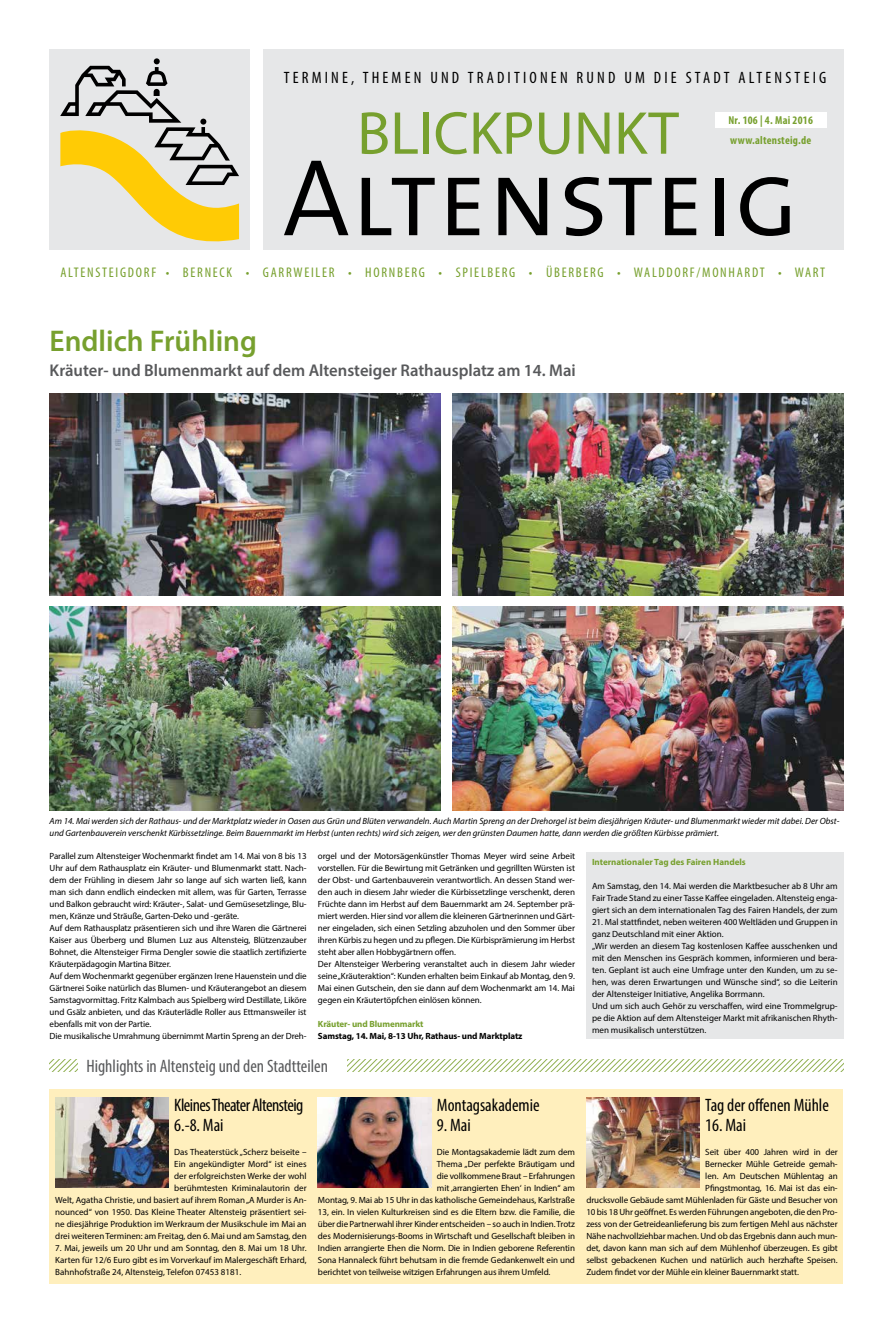
<style>
.page{position:relative;width:893px;height:1333px;background:#fff}
.page>*{position:absolute;margin:0;border:0;box-sizing:border-box;transform-origin:0 0}
.t1{font:61px "Myriad Pro";color:#77a02e}
.t2{font:600 30px "Myriad Pro";color:#77a02e}
.t3{font:condensed 18px "Myriad Pro";color:#000}
.t4{font:condensed 18px "Myriad Pro";color:#58595b}
.t5{font:condensed 18px/20px "Myriad Pro";letter-spacing:-.03em;color:#000}
.t6{font:600 17px "Myriad Pro";color:#58595b}
.t7{font:condensed 16.5px "Myriad Pro";letter-spacing:.195em;color:#000}
.t8{font:condensed 14px "Myriad Pro";letter-spacing:.125em;color:#77a02e}
.t9{font:700 condensed 11.5px/19.7px "Myriad Pro";letter-spacing:.02em;color:#77a02e}
.t10{font:9px/12px "Myriad Pro";letter-spacing:-.01em;color:#000}
.t11{font:italic 9px/12px "Myriad Pro";color:#000}
.t12{font:700 9px "Myriad Pro";letter-spacing:-.005em;color:#77a02e}
.t13{font:700 9px "Myriad Pro";letter-spacing:-.01em;color:#000}
</style>
<div class="page">
<div style="left:50px;top:1088px;width:793px;height:195px;background:#ffefbd"></div>
<svg style="left:50px;top:1059px;width:794px;height:12px"></svg>
<div style="left:78px;top:1058px;width:269px;height:18px;background:#fff"></div>
<div style="left:263px;top:50px;width:580px;height:200px;background:#e6e7e8"></div>
<div style="left:50px;top:50px;width:200px;height:200px;background:#e6e7e8"></div>
<svg style="left:60px;top:58px;width:179px;height:184px"></svg>
<svg style="left:284px;top:161px;width:64px;height:74px"></svg>
<svg style="left:362px;top:178px;width:73px;height:57px"></svg>
<svg style="left:448px;top:178px;width:31px;height:57px"></svg>
<svg style="left:498px;top:178px;width:49px;height:57px"></svg>
<svg style="left:565px;top:177px;width:37px;height:59px"></svg>
<svg style="left:609px;top:178px;width:43px;height:57px"></svg>
<svg style="left:665px;top:178px;width:31px;height:57px"></svg>
<div style="left:715px;top:178px;width:9px;height:57px;background:#000"></div>
<svg style="left:740px;top:177px;width:50px;height:59px"></svg>
<div style="left:715px;top:112px;width:111px;height:16px;background:#fff"></div>
<img style="left:586px;top:1097px;width:114px;height:90px">
<div style="left:586px;top:852px;width:257px;height:187px;background:#e6e7e8"></div>
<img style="left:50px;top:394px;width:391px;height:201px">
<img style="left:452px;top:394px;width:391px;height:201px">
<img style="left:50px;top:606px;width:391px;height:204px">
<img style="left:452px;top:606px;width:391px;height:204px">
<img style="left:55px;top:1097px;width:114px;height:90px">
<img style="left:318px;top:1097px;width:113px;height:90px">
<h3 class="t7" style="left:284px;top:67px;width:544px">TERMINE, THEMEN UND TRADITIONEN RUND UM DIE STADT ALTENSTEIG</h3>
<p class="t9" style="left:728px;top:110px;width:86px">Nr. 106 | 4. Mai 2016 www.altensteig.de</p>
<h1 class="t1" style="left:357px;top:96px;width:323px">BLICKPUNKT</h1>
<h3 class="t8" style="left:60px;top:264px;width:766px">ALTENSTEIGDORF • BERNECK • GARRWEILER • HORNBERG • SPIELBERG • ÜBERBERG • WALDDORF/MONHARDT • WART</h3>
<h2 class="t2" style="left:50px;top:321px;width:209px">Endlich Frühling</h2>
<h3 class="t6" style="left:50px;top:359px;width:528px">Kräuter- und Blumenmarkt auf dem Altensteiger Rathausplatz am 14. Mai</h3>
<p class="t11" style="left:50px;top:814px;width:791px">Am 14. Mai werden sich der Rathaus- und der Marktplatz wieder in Oasen aus Grün und Blüten verwandeln. Auch Martin Spreng an der Drehorgel ist beim diesjährigen Kräuter- und Blumenmarkt wieder mit dabei. Der Obst&shy;und Gartenbauverein verschenkt Kürbissetzlinge. Beim Bauernmarkt im Herbst (unten rechts) wird sich zeigen, wer den grünsten Daumen hatte, dann werden die größten Kürbisse prämiert.</p>
<p class="t12" style="left:592px;top:856px;width:155px">Internationaler Tag des Fairen Handels</p>
<p class="t10" style="left:592px;top:879px;width:247px;text-align:justify">Am Samstag, den 14. Mai werden die Marktbesucher ab 8 Uhr am Fair Trade Stand zu einer Tasse Kaffee eingeladen. Altensteig enga&shy;giert sich an dem internationalen Tag des Fairen Handels, der zum</p>
<p class="t10" style="left:592px;top:915px;width:247px">21. Mal stattfindet, neben weiteren 400 Weltläden und Gruppen in ganz Deutschland mit einer Aktion.<br>„Wir werden an diesem Tag kostenlosen Kaffee ausschenken und mit den Menschen ins Gespräch kommen, informieren und bera&shy;ten. Geplant ist auch eine Umfrage unter den Kunden, um zu se&shy;hen, was deren Erwartungen und Wünsche sind“, so die Leiterin der Altensteiger Initiative, Angelika Borrmann.<br>Und um sich auch Gehör zu verschaffen, wird eine Trommelgrup&shy;pe die Aktion auf dem Altensteiger Markt mit afrikanischen Rhyth&shy;men musikalisch unterstützen.</p>
<p class="t10" style="left:50px;top:850px;width:259px">Parallel zum Altensteiger Wochenmarkt findet am 14. Mai von 8 bis 13<br>Uhr auf dem Rathausplatz ein Kräuter- und Blumenmarkt statt. Nach&shy;dem der Frühling in diesem Jahr so lange auf sich warten ließ, kann man sich dann endlich eindecken mit allem, was für Garten, Terrasse und Balkon gebraucht wird: Kräuter-, Salat- und Gemüsesetzlinge, Blu&shy;men, Kränze und Sträuße, Garten-Deko und -geräte.<br>Auf dem Rathausplatz präsentieren sich und ihre Waren die Gärtnerei Kaiser aus Überberg und Blumen Luz aus Altensteig, Blützenzauber Bohnet, die Altensteiger Firma Dengler sowie die staatlich zertifizierte Kräuterpädagogin Martina Bitzer.<br>Auf dem Wochenmarkt gegenüber ergänzen Irene Hauenstein und die Gärtnerei Soike natürlich das Blumen- und Kräuterangebot an diesem Samstagvormittag. Fritz Kalmbach aus Spielberg wird Destillate, Liköre und Gsälz anbieten, und das Kräuterlädle Roller aus Ettmansweiler ist ebenfalls mit von der Partie.<br>Die musikalische Umrahmung übernimmt Martin Spreng an der Dreh-</p>
<p class="t10" style="left:318px;top:850px;width:259px">orgel und der Motorsägenkünstler Thomas Meyer wird seine Arbeit vorstellen. Für die Bewirtung mit Getränken und gegrillten Würsten ist der Obst- und Gartenbauverein verantwortlich. An dessen Stand wer&shy;den auch in diesem Jahr wieder die Kürbissetzlinge verschenkt, deren Früchte dann im Herbst auf dem Bauernmarkt am 24. September prä&shy;miert werden. Hier sind vor allem die kleineren Gärtnerinnen und Gärt&shy;ner eingeladen, sich einen Setzling abzuholen und den Sommer über ihren Kürbis zu hegen und zu pflegen. Die Kürbisprämierung im Herbst steht aber allen Hobbygärtnern offen.<br>Der Altensteiger Werbering veranstaltet auch in diesem Jahr wieder seine „Kräuteraktion“: Kunden erhalten beim Einkauf ab Montag, den 9.<br>Mai einen Gutschein, den sie dann auf dem Wochenmarkt am 14. Mai gegen ein Kräutertöpfchen einlösen können.</p>
<p class="t12" style="left:318px;top:1018px;width:107px">Kräuter- und Blumenmarkt</p>
<p class="t13" style="left:318px;top:1030px;width:206px">Samstag, 14. Mai, 8-13 Uhr, Rathaus- und Marktplatz</p>
<h3 class="t4" style="left:86px;top:1054px;width:243px">Highlights in Altensteig und den Stadtteilen</h3>
<h3 class="t5" style="left:174px;top:1094px;width:131px">Kleines Theater Altensteig<br>6.-8. Mai</h3>
<p class="t10" style="left:55px;top:1145px;width:253px;text-align:right">Das Theaterstück „Scherz beiseite –<br>Ein angekündigter Mord“ ist eines<br>der erfolgreichsten Werke der wohl<br>berühmtesten Kriminalautorin der<br>Welt, Agatha Christie, und basiert auf ihrem Roman „A Murder is An&shy;nounced“ von 1950. Das Kleine Theater Altensteig präsentiert sei&shy;ne diesjährige Produktion im Werkraum der Musikschule im Mai an drei weiteren Terminen: am Freitag, den 6. Mai und am Samstag, den</p>
<p class="t10" style="left:55px;top:1241px;width:253px;text-align:justify">7. Mai, jeweils um 20 Uhr und am Sonntag, den 8. Mai um 18 Uhr.<br>Karten für 12/6 Euro gibt es im Vorverkauf im Malergeschäft Erhard, Bahnhofstraße 24, Altensteig, Telefon 07453 8181.</p>
<h3 class="t3" style="left:437px;top:1093px;width:104px">Montagsakademie</h3>
<h3 class="t3" style="left:437px;top:1113px;width:35px">9. Mai</h3>
<p class="t10" style="left:437px;top:1145px;width:140px">Die Montagsakademie lädt zum dem</p>
<p class="t10" style="left:437px;top:1157px;width:140px">Thema „Der perfekte Bräutigam und</p>
<p class="t10" style="left:437px;top:1169px;width:140px">die vollkommene Braut – Erfahrungen</p>
<p class="t10" style="left:437px;top:1181px;width:140px">mit ‚arrangierten Ehen‘ in Indien“ am</p>
<p class="t10" style="left:318px;top:1193px;width:258px">Montag, 9. Mai ab 15 Uhr in das katholische Gemeindehaus, Karlstraße</p>
<p class="t10" style="left:318px;top:1205px;width:258px">13, ein. In vielen Kulturkreisen sind es die Eltern bzw. die Familie, die</p>
<p class="t10" style="left:318px;top:1217px;width:258px">über die Partnerwahl ihrer Kinder entscheiden – so auch in Indien. Trotz</p>
<p class="t10" style="left:318px;top:1229px;width:259px">des Modernisierungs-Booms in Wirtschaft und Gesellschaft bleiben in</p>
<p class="t10" style="left:318px;top:1241px;width:258px">Indien arrangierte Ehen die Norm. Die in Indien geborene Referentin</p>
<p class="t10" style="left:318px;top:1253px;width:258px">Sona Hannaleck führt behutsam in die fremde Gedankenwelt ein und</p>
<p class="t10" style="left:318px;top:1265px;width:234px">berichtet von teilweise witzigen Erfahrungen aus ihrem Umfeld.</p>
<h3 class="t3" style="left:705px;top:1093px;width:125px">Tag der offenen Mühle</h3>
<h3 class="t3" style="left:705px;top:1113px;width:42px">16. Mai</h3>
<p class="t10" style="left:705px;top:1145px;width:134px">Seit über 400 Jahren wird in der</p>
<p class="t10" style="left:705px;top:1157px;width:134px">Bernecker Mühle Getreide gemah-</p>
<p class="t10" style="left:705px;top:1169px;width:134px">len. Am Deutschen Mühlentag an</p>
<p class="t10" style="left:705px;top:1181px;width:134px">Pfingstmontag, 16. Mai ist das ein-</p>
<p class="t10" style="left:586px;top:1193px;width:253px">drucksvolle Gebäude samt Mühlenladen für Gäste und Besucher von</p>
<p class="t10" style="left:586px;top:1205px;width:253px">10 bis 18 Uhr geöffnet. Es werden Führungen angeboten, die den Pro-</p>
<p class="t10" style="left:586px;top:1217px;width:253px">zess von der Getreideanlieferung bis zum fertigen Mehl aus nächster</p>
<p class="t10" style="left:586px;top:1229px;width:253px">Nähe nachvollziehbar machen. Und ob das Ergebnis dann auch mun-</p>
<p class="t10" style="left:586px;top:1241px;width:253px">det, davon kann man sich auf dem Mühlenhof überzeugen. Es gibt</p>
<p class="t10" style="left:586px;top:1253px;width:253px">selbst gebackenen Kuchen und natürlich auch herzhafte Speisen.</p>
<p class="t10" style="left:586px;top:1265px;width:214px">Zudem findet vor der Mühle ein kleiner Bauernmarkt statt.</p>
</div>
